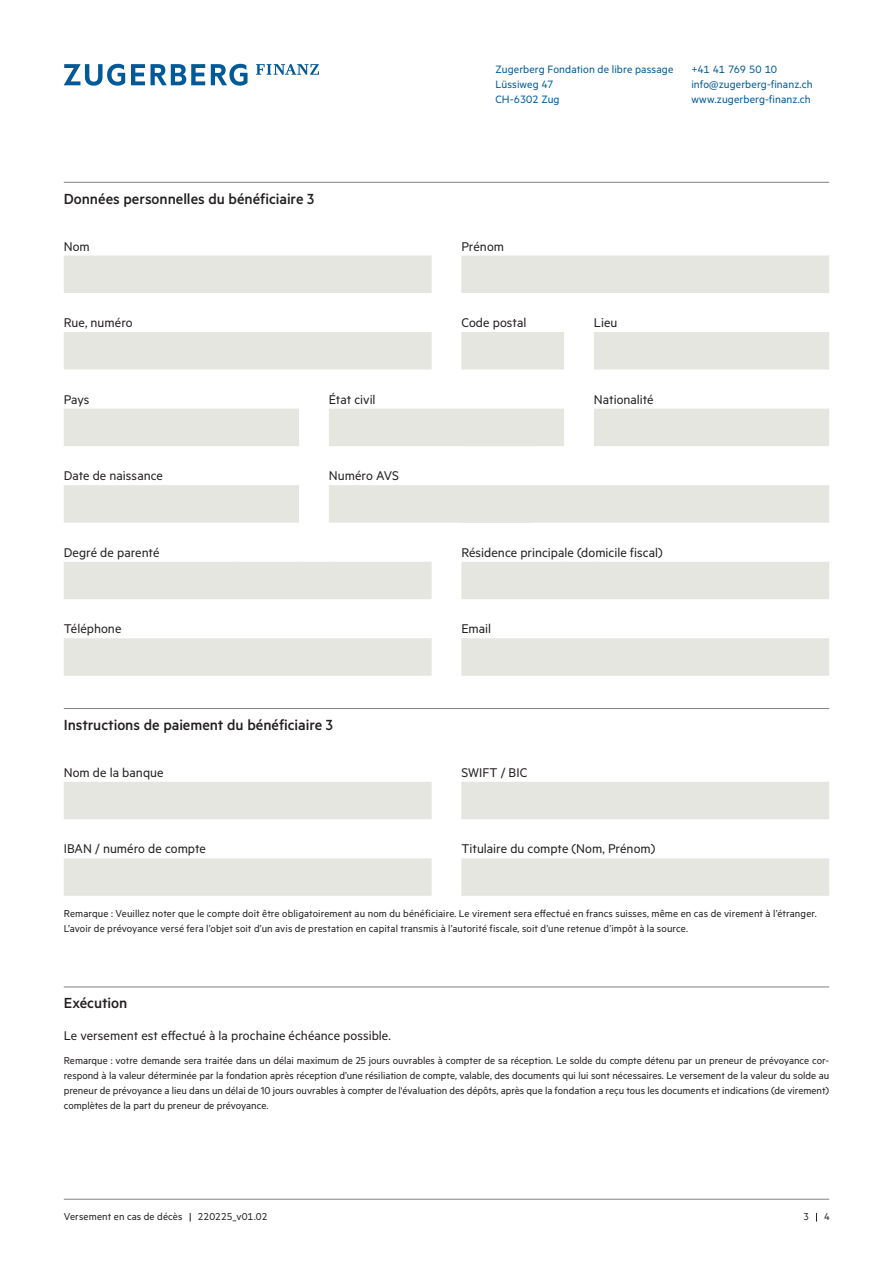
<style>
.page{position:relative;width:893px;height:1263px;background:#fff}
.page>*{position:absolute;margin:0;border:0;box-sizing:border-box;transform-origin:0 0}
.t1{font:500 16.5px "Metric";color:#231f20}
.t2{font:14.25px "Metric";color:#231f20}
.t3{font:12px/15px "Metric";letter-spacing:.005em;color:#005998}
.t4{font:11.25px/15px "Metric";letter-spacing:.01em;color:#231f20;text-align:justify}
</style>
<div class="page">
<hr style="left:64px;top:1199px;width:765px;height:1px;background:#808180">
<svg style="left:131px;top:64px;width:14px;height:21px"></svg>
<svg style="left:151px;top:64px;width:54px;height:21px"></svg>
<svg style="left:64px;top:64px;width:61px;height:22px"></svg>
<svg style="left:211px;top:64px;width:37px;height:22px"></svg>
<svg style="left:256px;top:64px;width:63px;height:11px"></svg>
<svg style="left:64px;top:255px;width:397px;height:421px"></svg>
<hr style="left:64px;top:331px;width:169px;height:1px;background:#fff">
<hr style="left:432px;top:331px;width:101px;height:1px;background:#fff">
<hr style="left:64px;top:407px;width:169px;height:2px;background:#fff">
<hr style="left:233px;top:407px;width:66px;height:2px;background:#fff">
<hr style="left:299px;top:407px;width:30px;height:2px;background:#fff">
<hr style="left:329px;top:407px;width:103px;height:2px;background:#fff">
<hr style="left:432px;top:407px;width:101px;height:2px;background:#fff">
<hr style="left:64px;top:484px;width:169px;height:1px;background:#fff">
<hr style="left:233px;top:484px;width:66px;height:1px;background:#fff">
<hr style="left:299px;top:484px;width:30px;height:1px;background:#fff">
<hr style="left:64px;top:560px;width:169px;height:2px;background:#fff">
<hr style="left:233px;top:560px;width:66px;height:2px;background:#fff">
<hr style="left:299px;top:560px;width:30px;height:2px;background:#fff">
<hr style="left:329px;top:560px;width:103px;height:2px;background:#fff">
<hr style="left:432px;top:560px;width:101px;height:2px;background:#fff">
<hr style="left:64px;top:637px;width:169px;height:1px;background:#fff">
<hr style="left:233px;top:331px;width:66px;height:1px;background:#fff">
<hr style="left:299px;top:331px;width:30px;height:1px;background:#fff">
<hr style="left:329px;top:331px;width:103px;height:1px;background:#fff">
<hr style="left:233px;top:637px;width:66px;height:1px;background:#fff">
<hr style="left:299px;top:637px;width:30px;height:1px;background:#fff">
<hr style="left:329px;top:637px;width:103px;height:1px;background:#fff">
<hr style="left:329px;top:484px;width:103px;height:1px;background:#fff">
<hr style="left:432px;top:484px;width:101px;height:1px;background:#fff">
<div style="left:461px;top:255px;width:368px;height:38px;background:#e6e6e1"></div>
<svg style="left:461px;top:332px;width:368px;height:344px;fill:#e6e6e1"></svg>
<hr style="left:461px;top:407px;width:103px;height:2px;background:#fff">
<hr style="left:564px;top:407px;width:30px;height:2px;background:#fff">
<hr style="left:594px;top:407px;width:235px;height:2px;background:#fff">
<hr style="left:461px;top:484px;width:103px;height:1px;background:#fff">
<hr style="left:564px;top:484px;width:30px;height:1px;background:#fff">
<hr style="left:594px;top:484px;width:235px;height:1px;background:#fff">
<hr style="left:461px;top:560px;width:103px;height:2px;background:#fff">
<hr style="left:564px;top:560px;width:30px;height:2px;background:#fff">
<hr style="left:594px;top:560px;width:235px;height:2px;background:#fff">
<hr style="left:461px;top:637px;width:103px;height:1px;background:#fff">
<hr style="left:564px;top:637px;width:30px;height:1px;background:#fff">
<hr style="left:594px;top:637px;width:235px;height:1px;background:#fff">
<hr style="left:64px;top:182px;width:765px;height:1px;background:#808180">
<hr style="left:64px;top:708px;width:765px;height:1px;background:#808180">
<hr style="left:64px;top:987px;width:765px;height:1px;background:#808180">
<svg style="left:64px;top:782px;width:368px;height:114px"></svg>
<hr style="left:64px;top:857px;width:368px;height:1px;background:#fff">
<svg style="left:461px;top:782px;width:368px;height:114px"></svg>
<hr style="left:461px;top:857px;width:368px;height:1px;background:#fff">
<p class="t3" style="left:495px;top:61px;width:180px">Zugerberg Fondation de libre passage<br>Lüssiweg 47<br>CH-6302 Zug</p>
<p class="t3" style="left:691px;top:61px;width:123px">+41 41 769 50 10 info@zugerberg-finanz.ch www.zugerberg-finanz.ch</p>
<h1 class="t1" style="left:64px;top:189px;width:252px">Données personnelles du bénéficiaire 3</h1>
<p class="t2" style="left:64px;top:238px;width:28px">Nom</p>
<p class="t2" style="left:461px;top:238px;width:44px">Prénom</p>
<p class="t2" style="left:64px;top:314px;width:70px">Rue, numéro</p>
<p class="t2" style="left:461px;top:314px;width:66px">Code postal</p>
<p class="t2" style="left:594px;top:314px;width:25px">Lieu</p>
<p class="t2" style="left:64px;top:391px;width:27px">Pays</p>
<p class="t2" style="left:329px;top:391px;width:48px">État civil</p>
<p class="t2" style="left:594px;top:391px;width:61px">Nationalité</p>
<p class="t2" style="left:64px;top:467px;width:101px">Date de naissance</p>
<p class="t2" style="left:329px;top:467px;width:72px">Numéro AVS</p>
<p class="t2" style="left:64px;top:544px;width:97px">Degré de parenté</p>
<p class="t2" style="left:461px;top:544px;width:203px">Résidence principale (domicile fiscal)</p>
<p class="t2" style="left:64px;top:620px;width:59px">Téléphone</p>
<p class="t2" style="left:461px;top:620px;width:31px">Email</p>
<h1 class="t1" style="left:64px;top:715px;width:271px">Instructions de paiement du bénéficiaire 3</h1>
<p class="t2" style="left:64px;top:764px;width:101px">Nom de la banque</p>
<p class="t2" style="left:461px;top:764px;width:68px">SWIFT / BIC</p>
<p class="t2" style="left:64px;top:840px;width:144px">IBAN / numéro de compte</p>
<p class="t2" style="left:461px;top:840px;width:196px">Titulaire du compte (Nom, Prénom)</p>
<p class="t4" style="left:64px;top:906px;width:754px">Remarque : Veuillez noter que le compte doit être obligatoirement au nom du bénéficiaire. Le virement sera effectué en francs suisses, même en cas de virement à l’étranger.<br>L’avoir de prévoyance versé fera l’objet soit d’un avis de prestation en capital transmis à l’autorité fiscale, soit d’une retenue d’impôt à la source.</p>
<h1 class="t1" style="left:64px;top:994px;width:65px">Exécution</h1>
<p class="t2" style="left:64px;top:1027px;width:329px">Le versement est effectué à la prochaine échéance possible.</p>
<p class="t4" style="left:64px;top:1052px;width:767px">Remarque : votre demande sera traitée dans un délai maximum de 25 jours ouvrables à compter de sa réception. Le solde du compte détenu par un preneur de prévoyance cor&shy;respond à la valeur déterminée par la fondation après réception d’une résiliation de compte, valable, des documents qui lui sont nécessaires. Le versement de la valeur du solde au preneur de prévoyance a lieu dans un délai de 10 jours ouvrables à compter de l'évaluation des dépôts, après que la fondation a reçu tous les documents et indications (de virement) complètes de la part du preneur de prévoyance.</p>
<p class="t4" style="left:64px;top:1209px;width:120px">Versement en cas de décès</p>
<p class="t4" style="left:198px;top:1209px;width:71px">220225_v01.02</p>
<p class="t4" style="left:804px;top:1209px;width:6px">3</p>
<p class="t4" style="left:824px;top:1209px;width:7px">4</p>
</div>
